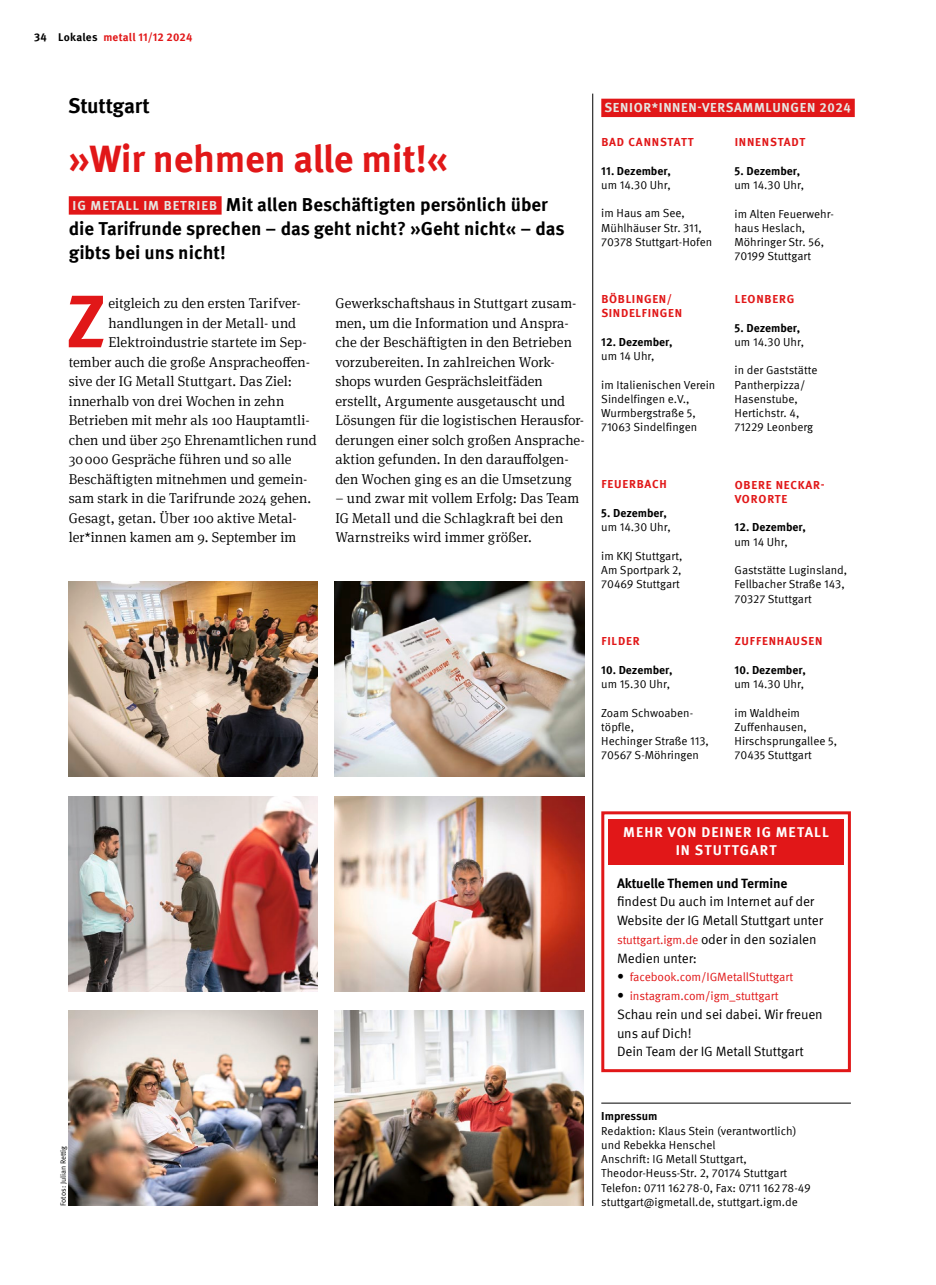
<style>
.page{position:relative;width:936px;height:1285px;background:#fff}
.page>*{position:absolute;margin:0;border:0;box-sizing:border-box;transform-origin:0 0}
.t1{font:700 74.1px "Meta IGM";color:#e11718}
.t2{font:700 38.25px "Meta IGM";letter-spacing:-.01em;color:#e11718}
.t3{font:700 21px "Meta IGM";letter-spacing:-.01em;color:#000}
.t4{font:700 18.75px/24px "Meta IGM";color:#000}
.t5{font:300 14.25px/19.5px "Meta Serif IGM";color:#000}
.t6{font:700 14.25px/18px "Meta IGM";letter-spacing:.07em;color:#fff;text-align:center}
.t7{font:13.5px/18.8px "Meta IGM";letter-spacing:-.01em;color:#000}
.t8{font:700 13.5px "Meta IGM";letter-spacing:-.01em;color:#000}
.t9{font:700 13.2px "Meta IGM";letter-spacing:.05em;color:#e7e6e2}
.t10{font:12px "Meta IGM";letter-spacing:-.01em;color:#e11718}
.t11{font:11.7px/14.2px "Meta IGM";color:#000}
.t12{font:700 11.7px "Meta IGM";color:#000}
.t13{font:700 11.7px/14.2px "Meta IGM";letter-spacing:.07em;color:#e11718}
.t14{font:700 11.25px "Meta IGM";letter-spacing:.02em;color:#e11718}
.t15{font:7.5px "Meta IGM";color:#000}
.s1{color:#000}
.s2{font-size:13.2px;color:#e7e6e2}
.s3{font-size:12px;color:#e11718}
.s4{font-size:13.5px;color:#000}
</style>
<div class="page">
<hr style="left:601px;top:1102px;width:249px;height:1px;background:#000">
<hr style="left:592px;top:94px;width:1px;height:1111px;background:#000">
<div style="left:601px;top:99px;width:253px;height:18px;background:#e11718"></div>
<div style="left:608px;top:818px;width:235px;height:46px;background:#e11718"></div>
<div style="left:601px;top:811px;width:249px;height:260px;border:3px solid #e11718"></div>
<div style="left:69px;top:196px;width:152px;height:18px;background:#e11718"></div>
<img style="left:69px;top:796px;width:249px;height:195px">
<img style="left:335px;top:796px;width:249px;height:195px">
<img style="left:69px;top:581px;width:249px;height:195px">
<img style="left:335px;top:581px;width:249px;height:195px">
<img style="left:68px;top:1010px;width:249px;height:195px">
<img style="left:334px;top:1010px;width:250px;height:195px">
<p class="t14" style="left:34px;top:28px;width:160px"><span class="s1">34 Lokales</span> metall 11/12 2024</p>
<h3 class="t3" style="left:68px;top:89px;width:83px">Stuttgart</h3>
<p class="t9" style="left:604px;top:97px;width:248px">SENIOR*INNEN-VERSAMMLUNGEN 2024</p>
<h2 class="t2" style="left:69px;top:128px;width:380px">»Wir nehmen alle mit!«</h2>
<h3 class="t4" style="left:69px;top:191px;width:497px"><span class="s2">IG METALL IM BETRIEB</span> Mit allen Beschäftigten persönlich über die Tarifrunde sprechen – das geht nicht? »Geht nicht« – das gibts bei uns nicht!</h3>
<h1 class="t1" style="left:66px;top:263px;width:41px">Z</h1>
<p class="t5" style="left:108px;top:293px;width:194px">eitgleich zu den ersten Tarifver-</p>
<p class="t5" style="left:335px;top:293px;width:251px">Gewerkschaftshaus in Stuttgart zusam&shy;men, um die Information und Anspra&shy;che der Beschäftigten in den Betrieben vorzubereiten. In zahlreichen Work&shy;shops wurden Gesprächsleitfäden erstellt, Argumente ausgetauscht und Lösungen für die logistischen Herausfor&shy;derungen einer solch großen Ansprache&shy;aktion gefunden. In den darauffolgen&shy;den Wochen ging es an die Umsetzung</p>
<p class="t5" style="left:335px;top:488px;width:245px">– und zwar mit vollem Erfolg: Das Team<br>IG Metall und die Schlagkraft bei den<br>Warnstreiks wird immer größer.</p>
<p class="t5" style="left:108px;top:312px;width:189px">handlungen in der Metall- und</p>
<p class="t5" style="left:108px;top:332px;width:200px">Elektroindustrie startete im Sep-</p>
<p class="t5" style="left:69px;top:351px;width:243px">tember auch die große Anspracheoffen-</p>
<p class="t5" style="left:69px;top:371px;width:225px">sive der IG Metall Stuttgart. Das Ziel:</p>
<p class="t5" style="left:69px;top:390px;width:217px">innerhalb von drei Wochen in zehn</p>
<p class="t5" style="left:69px;top:410px;width:242px">Betrieben mit mehr als 100 Hauptamtli-</p>
<p class="t5" style="left:69px;top:429px;width:249px">chen und über 250 Ehrenamtlichen rund</p>
<p class="t5" style="left:69px;top:449px;width:224px">30000 Gespräche führen und so alle</p>
<p class="t5" style="left:69px;top:468px;width:240px">Beschäftigten mitnehmen und gemein-</p>
<p class="t5" style="left:69px;top:488px;width:244px">sam stark in die Tarifrunde 2024 gehen.</p>
<p class="t5" style="left:69px;top:507px;width:230px">Gesagt, getan. Über 100 aktive Metal-</p>
<p class="t5" style="left:69px;top:527px;width:229px">ler*innen kamen am 9. September im</p>
<p class="t13" style="left:601px;top:134px;width:94px">BAD CANNSTATT</p>
<p class="t12" style="left:601px;top:161px;width:71px">11. Dezember,</p>
<p class="t11" style="left:601px;top:177px;width:71px">um 14.30 Uhr,</p>
<p class="t11" style="left:601px;top:205px;width:112px">im Haus am See,<br>Mühlhäuser Str. 311,<br>70378 Stuttgart-Hofen</p>
<p class="t13" style="left:601px;top:291px;width:82px">BÖBLINGEN/<br>SINDELFINGEN</p>
<p class="t12" style="left:601px;top:332px;width:73px">12. Dezember,</p>
<p class="t11" style="left:601px;top:348px;width:55px">um 14 Uhr,</p>
<p class="t11" style="left:601px;top:376px;width:116px">im Italienischen Verein<br>Sindelfingen e.V.,<br>Wurmbergstraße 5,<br>71063 Sindelfingen</p>
<p class="t13" style="left:601px;top:476px;width:67px">FEUERBACH</p>
<p class="t12" style="left:601px;top:503px;width:67px">5. Dezember,</p>
<p class="t11" style="left:601px;top:519px;width:71px">um 14.30 Uhr,</p>
<p class="t11" style="left:601px;top:547px;width:83px;text-align:justify">im KKJ Stuttgart, Am Sportpark 2, 70469 Stuttgart</p>
<p class="t13" style="left:601px;top:633px;width:40px">FILDER</p>
<p class="t12" style="left:601px;top:660px;width:73px">10. Dezember,</p>
<p class="t11" style="left:601px;top:676px;width:70px">um 15.30 Uhr,</p>
<p class="t11" style="left:601px;top:704px;width:109px">Zoam Schwoaben&shy;töpfle,<br>Hechinger Straße 113,<br>70567 S-Möhringen</p>
<p class="t13" style="left:734px;top:134px;width:72px">INNENSTADT</p>
<p class="t12" style="left:734px;top:161px;width:67px">5. Dezember,</p>
<p class="t11" style="left:734px;top:177px;width:71px">um 14.30 Uhr,</p>
<p class="t11" style="left:734px;top:205px;width:101px">im Alten Feuerwehr&shy;haus Heslach,<br>Möhringer Str. 56,<br>70199 Stuttgart</p>
<p class="t13" style="left:734px;top:291px;width:61px">LEONBERG</p>
<p class="t12" style="left:734px;top:318px;width:67px">5. Dezember,</p>
<p class="t11" style="left:734px;top:334px;width:71px">um 14.30 Uhr,</p>
<p class="t11" style="left:734px;top:362px;width:84px">in der Gaststätte<br>Pantherpizza/<br>Hasenstube,<br>Hertichstr. 4,<br>71229 Leonberg</p>
<p class="t13" style="left:734px;top:476px;width:91px">OBERE NECKAR-<br>VORORTE</p>
<p class="t12" style="left:734px;top:518px;width:73px">12. Dezember,</p>
<p class="t11" style="left:734px;top:533px;width:55px">um 14 Uhr,</p>
<p class="t11" style="left:734px;top:562px;width:114px">Gaststätte Luginsland,<br>Fellbacher Straße 143,<br>70327 Stuttgart</p>
<p class="t13" style="left:734px;top:633px;width:89px">ZUFFENHAUSEN</p>
<p class="t12" style="left:734px;top:660px;width:73px">10. Dezember,</p>
<p class="t11" style="left:734px;top:676px;width:71px">um 14.30 Uhr,</p>
<p class="t11" style="left:734px;top:704px;width:104px">im Waldheim<br>Zuffenhausen,<br>Hirschsprungallee 5,<br>70435 Stuttgart</p>
<p class="t15" style="left:58px;top:1205px;width:62px;rotate:-90deg">Fotos: Julian Rettig</p>
<p class="t6" style="left:623px;top:822px;width:207px">MEHR VON DEINER IG METALL<br>IN STUTTGART</p>
<p class="t8" style="left:617px;top:872px;width:172px">Aktuelle Themen und Termine</p>
<p class="t7" style="left:617px;top:891px;width:207px">findest Du auch im Internet auf der<br>Website der IG Metall Stuttgart unter <span class="s3">stuttgart.igm.de</span> oder in den sozialen<br>Medien unter:</p>
<p class="t10" style="left:617px;top:967px;width:178px"><span class="s4">•</span> facebook.com/IGMetallStuttgart</p>
<p class="t10" style="left:617px;top:986px;width:163px"><span class="s4">•</span> instagram.com/igm_stuttgart</p>
<p class="t7" style="left:617px;top:1003px;width:207px">Schau rein und sei dabei. Wir freuen uns auf Dich!<br>Dein Team der IG Metall Stuttgart</p>
<p class="t12" style="left:601px;top:1106px;width:58px">Impressum</p>
<p class="t11" style="left:601px;top:1122px;width:211px">Redaktion: Klaus Stein (verantwortlich) und Rebekka Henschel<br>Anschrift: IG Metall Stuttgart, Theodor-Heuss-Str. 2, 70174 Stuttgart Telefon: 0711 16278-0, Fax: 0711 16278-49 stuttgart@igmetall.de, stuttgart.igm.de</p>
</div>
